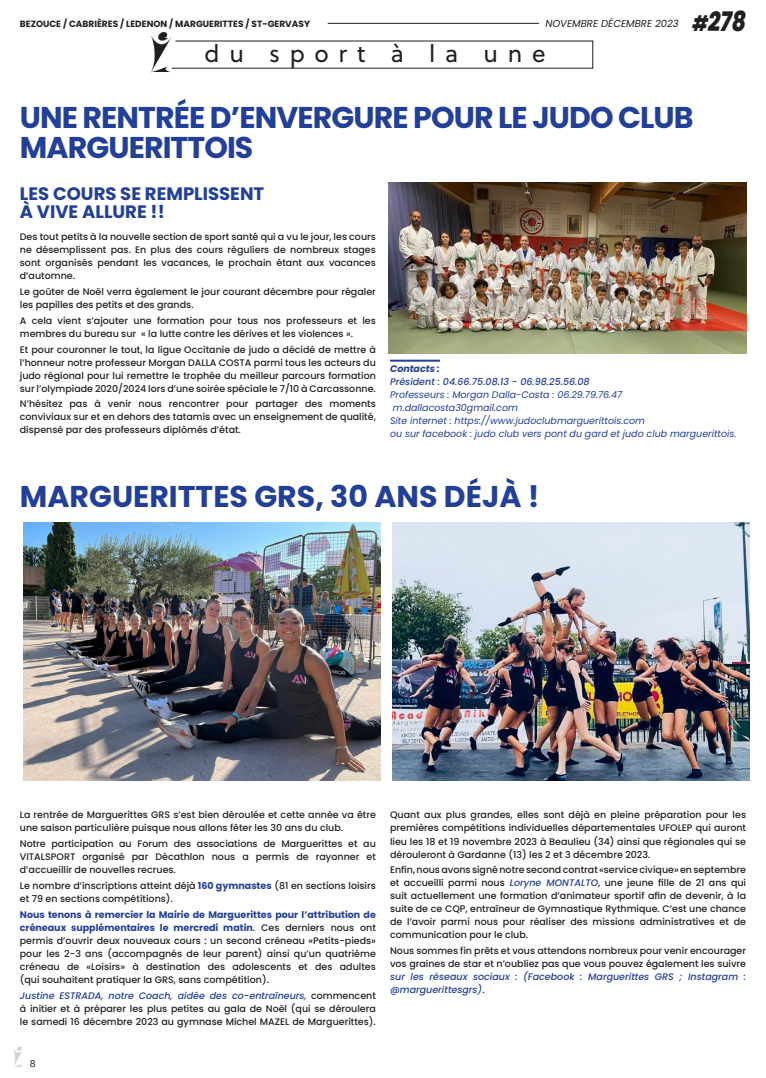
<style>
.page{position:relative;width:766px;height:1078px;background:#fff}
.page>*{position:absolute;margin:0;border:0;box-sizing:border-box;transform-origin:0 0}
.GRAND_TITRE_-_BLEU{font:700 30px/30px "Poppins";letter-spacing:-.03em;color:#223f99}
.GRAND_TITRE_-_BLEU-2{font:700 30px "Poppins";color:#223f99}
.t1{font:24.1px "Soleil";letter-spacing:.4em;color:#231f20}
.PETIT_TITRE{font:700 18px/18px "Poppins";color:#223f99}
.t2{font:italic 10px "Poppins";color:#231f20}
.t3{font:500 9.5px/13px "Poppins";color:#231f20;text-align:justify}
.CONTACT_-_MAIL{font:italic 9.5px/13px "Poppins";color:#223f99}
.CONTACT_-_MAIL-2{font:italic 500 9.5px "Poppins";color:#223f99}
.CONTACT_-_NOM{font:italic 700 9.5px "Poppins";color:#223f99}
.t4{font:9.5px "Poppins";color:#231f20}
.t5{font:700 9px "Poppins";color:#231f20}
.s1{font-weight:800;font-size:21.2px}
.s2{font-weight:800;font-size:27.3px}
.s3{font-weight:700;color:#223f99}
.s4{font-style:italic;color:#223f99}
</style>
<div class="page">
<svg style="left:13px;top:1046px;width:10px;height:21px"></svg>
<hr style="left:327px;top:23px;width:212px;height:1px;background:#231f20">
<svg style="left:151px;top:32px;width:442px;height:41px"></svg>
<hr style="left:390px;top:359px;width:50px;height:2px;background:#223f99">
<img style="left:388px;top:183px;width:358px;height:170px">
<img style="left:23px;top:522px;width:357px;height:258px">
<img style="left:392px;top:522px;width:357px;height:258px">
<p class="t5" style="left:20px;top:18px;width:291px">BEZOUCE / CABRIÈRES / LEDENON / MARGUERITTES / ST-GERVASY</p>
<p class="t2" style="left:545px;top:18px;width:202px">NOVEMBRE DÉCEMBRE 2023 <span class="s1">#</span><span class="s2">278</span></p>
<p class="t1" style="left:204px;top:36px;width:342px">du sport à la une</p>
<p class="GRAND_TITRE_-_BLEU" style="left:20px;top:102px;width:675px">UNE RENTRÉE D’ENVERGURE POUR LE JUDO CLUB<br>MARGUERITTOIS</p>
<p class="PETIT_TITRE" style="left:20px;top:185px;width:246px">LES COURS SE REMPLISSENT<br>À VIVE ALLURE !!</p>
<p class="t3" style="left:20px;top:230px;width:357px">Des tout petits à la nouvelle section de sport santé qui a vu le jour, les cours ne désemplissent pas. En plus des cours réguliers de nombreux stages sont organisés pendant les vacances, le prochain étant aux vacances d’automne.</p>
<p class="t3" style="left:20px;top:285px;width:357px">Le goûter de Noël verra également le jour courant décembre pour régaler les papilles des petits et des grands.</p>
<p class="t3" style="left:20px;top:314px;width:357px">A cela vient s’ajouter une formation pour tous nos professeurs et les membres du bureau sur « la lutte contre les dérives et les violences ».</p>
<p class="t3" style="left:20px;top:343px;width:357px">Et pour couronner le tout, la ligue Occitanie de judo a décidé de mettre à l’honneur notre professeur Morgan DALLA COSTA parmi tous les acteurs du judo régional pour lui remettre le trophée du meilleur parcours formation sur l’olympiade 2020/2024 lors d’une soirée spéciale le 7/10 à Carcassonne.</p>
<p class="t3" style="left:20px;top:397px;width:357px">N’hésitez pas à venir nous rencontrer pour partager des moments conviviaux sur et en dehors des tatamis avec un enseignement de qualité, dispensé par des professeurs diplômés d’état.</p>
<p class="CONTACT_-_NOM" style="left:390px;top:363px;width:51px">Contacts :</p>
<p class="CONTACT_-_MAIL-2" style="left:390px;top:376px;width:201px">Président : 04.66.75.08.13 - 06.98.25.56.08</p>
<p class="CONTACT_-_MAIL" style="left:390px;top:388px;width:234px">Professeurs : Morgan Dalla-Costa : 06.29.79.76.47</p>
<p class="CONTACT_-_MAIL" style="left:390px;top:401px;width:348px">m.dallacosta30gmail.com<br>Site internet : https://www.judoclubmarguerittois.com<br>ou sur facebook : judo club vers pont du gard et judo club marguerittois.</p>
<p class="GRAND_TITRE_-_BLEU-2" style="left:20px;top:478px;width:521px">MARGUERITTES GRS, 30 ANS DÉJÀ !</p>
<p class="t3" style="left:20px;top:808px;width:357px">La rentrée de Marguerittes GRS s’est bien déroulée et cette année va être une saison particulière puisque nous allons fêter les 30 ans du club.</p>
<p class="t3" style="left:20px;top:837px;width:357px">Notre participation au Forum des associations de Marguerittes et au VITALSPORT organisé par Décathlon nous a permis de rayonner et d’accueillir de nouvelles recrues.</p>
<p class="t3" style="left:20px;top:879px;width:357px">Le nombre d’inscriptions atteint déjà <span class="s3">160 gymnastes</span> (81 en sections loisirs et 79 en sections compétitions).</p>
<p class="t3" style="left:20px;top:908px;width:357px"><span class="s3">Nous tenons à remercier la Mairie de Marguerittes pour l’attribution de créneaux supplémentaires le mercredi matin</span>. Ces derniers nous ont permis d’ouvrir deux nouveaux cours : un second créneau «Petits-pieds» pour les 2-3 ans (accompagnés de leur parent) ainsi qu’un quatrième créneau de «Loisirs» à destination des adolescents et des adultes (qui souhaitent pratiquer la GRS, sans compétition).</p>
<p class="t3" style="left:20px;top:988px;width:357px"><span class="s4">Justine ESTRADA, notre Coach, aidée des co-entraîneurs,</span> commencent à initier et à préparer les plus petites au gala de Noël (qui se déroulera le samedi 16 décembre 2023 au gymnase Michel MAZEL de Marguerittes).</p>
<p class="t4" style="left:30px;top:1057px;width:7px">8</p>
<p class="t3" style="left:390px;top:808px;width:357px">Quant aux plus grandes, elles sont déjà en pleine préparation pour les premières compétitions individuelles départementales UFOLEP qui auront lieu les 18 et 19 novembre 2023 à Beaulieu (34) ainsi que régionales qui se dérouleront à Gardanne (13) les 2 et 3 décembre 2023.</p>
<p class="t3" style="left:390px;top:863px;width:357px">Enfin, nous avons signé notre second contrat «service civique» en septembre et accueilli parmi nous <span class="s4">Loryne MONTALTO</span>, une jeune fille de 21 ans qui suit actuellement une formation d’animateur sportif afin de devenir, à la suite de ce CQP, entraîneur de Gymnastique Rythmique. C’est une chance de l’avoir parmi nous pour réaliser des missions administratives et de communication pour le club.</p>
<p class="t3" style="left:390px;top:944px;width:357px">Nous sommes fin prêts et vous attendons nombreux pour venir encourager vos graines de star et n’oubliez pas que vous pouvez également les suivre <span class="s4">sur les réseaux sociaux : (Facebook : Marguerittes GRS ; Instagram : @marguerittesgrs)</span>.</p>
</div>
